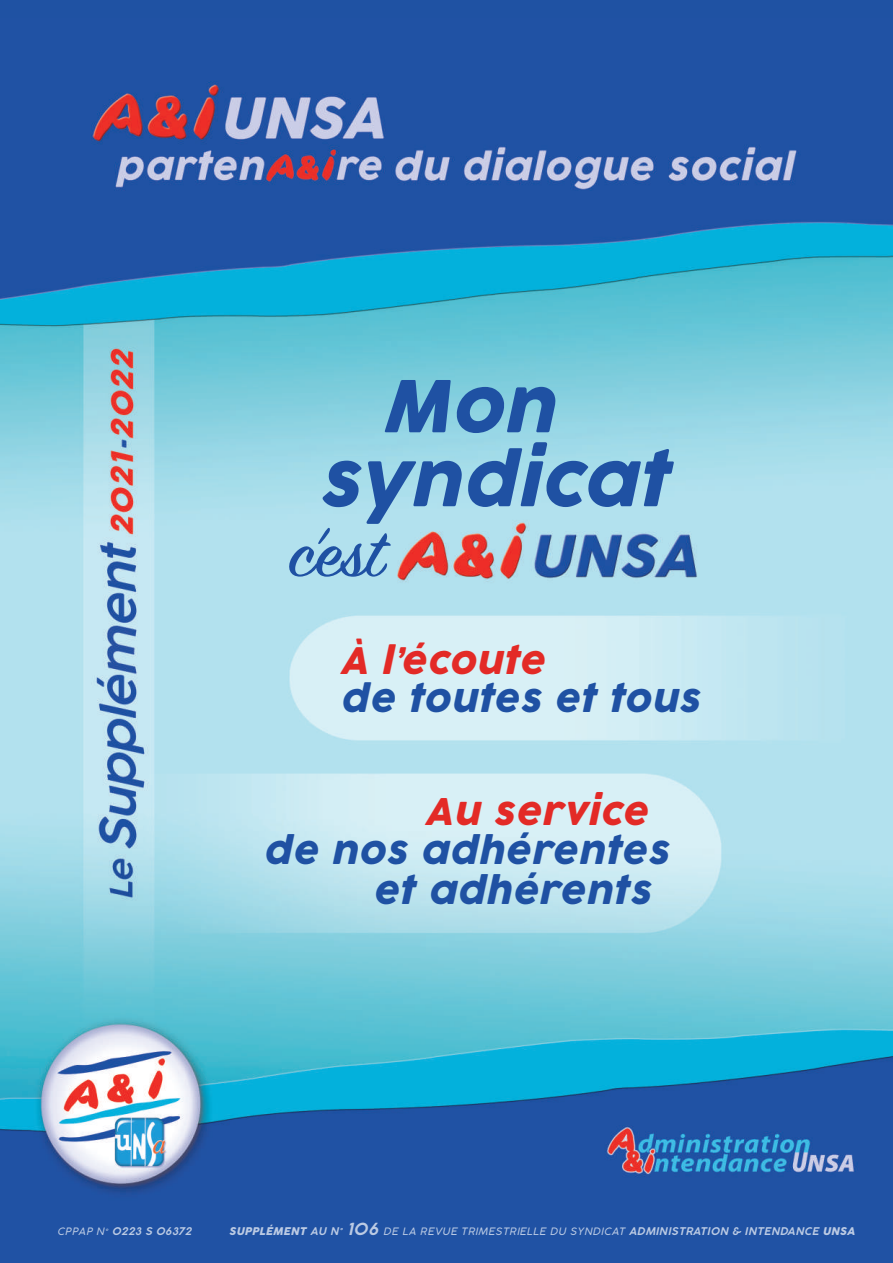
<style>
.page{position:relative;width:893px;height:1263px;background:#fff}
.page>*{position:absolute;margin:0;border:0;box-sizing:border-box;transform-origin:0 0}
.t1{font:italic 70.5px/73.9px "Cocogoose Pro";letter-spacing:.015em;color:#1f51a3}
.t2{font:italic 36.3px/40.7px "Cocogoose Pro";letter-spacing:.025em;color:#1f51a3}
.t3{font:italic 36.3px "Cocogoose Pro";letter-spacing:.025em;color:#e32a26}
.t4{font:italic 36.15px "Cocogoose Pro";letter-spacing:.025em;color:#1f51a3}
.t5{font:italic 36.15px "Cocogoose Pro";letter-spacing:.025em;color:#e32a26}
.t6{font:italic 300 10.5px "Cocogoose Pro";letter-spacing:.05em;color:rgb(255 255 255/.7)}
.t7{font:italic 300 10.5px "Cocogoose Pro";letter-spacing:.025em;color:rgb(255 255 255/.7)}
.s1{font-style:inherit}
.s2{font-weight:400}
.s3{font-size:16.5px}
</style>
<div class="page">
<img style="left:0;top:0;width:893px;height:1263px">
<svg style="left:286px;top:527px;width:105px;height:50px;background:#8abad9"></svg>
<h1 class="t1" style="left:318px;top:375px;width:351px;text-indent:63px">Mon syndicat</h1>
<h3 class="t5" style="left:340px;top:644px;width:206px">À l’écoute</h3>
<h3 class="t4" style="left:340px;top:683px;width:360px">de toutes et tous</h3>
<h2 class="t3" style="left:425px;top:795px;width:224px">Au service</h2>
<h2 class="t2" style="left:373px;top:833px;width:297px;text-indent:-110px">de nos adhérentes et adhérents</h2>
<p class="t7" style="left:57px;top:1226px;width:136px"><span class="s1">CPPAP N°</span> 0223 S 06372</p>
<p class="t6" style="left:229px;top:1226px;width:627px"><span class="s2">SUPPLÉMENT</span> <span class="s1">AU N°</span> <span class="s3">106</span> DE LA REVUE TRIMESTRIELLE DU SYNDICAT <span class="s1">ADMINISTRATION &amp; INTENDANCE</span> <span class="s2">UNSA</span></p>
</div>
